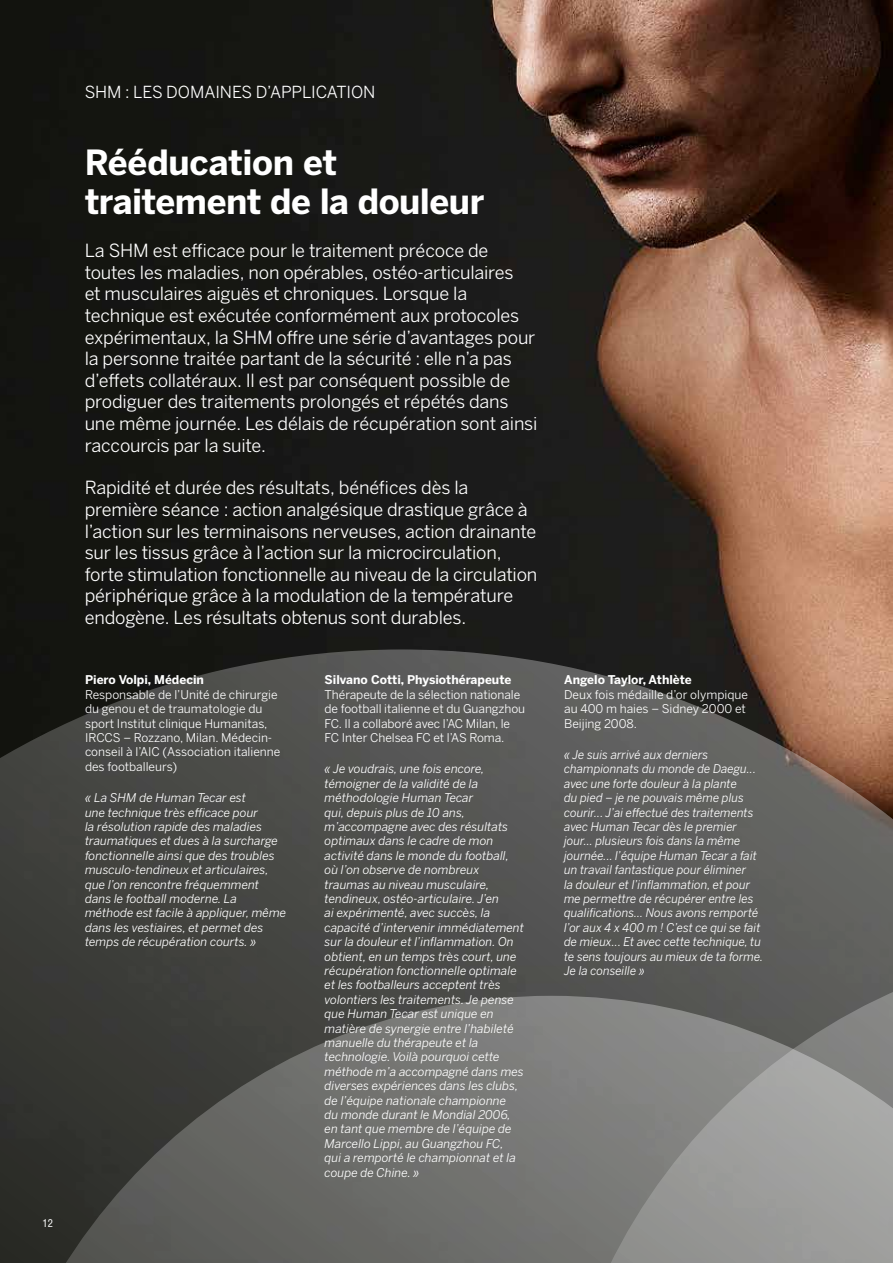
<style>
.page{position:relative;width:893px;height:1263px;background:#fff}
.page>*{position:absolute;margin:0;border:0;box-sizing:border-box;transform-origin:0 0}
.t1{font:700 34.5px/39px "Benton Sans";letter-spacing:-.015em;color:#fff}
.t2{font:18px/21.6px "Benton Sans";letter-spacing:-.01em;color:#fff}
.t3{font:16.5px "Benton Sans";letter-spacing:-.01em;color:#fff}
.t4{font:italic 12px/14.4px "Benton Sans";color:#fff}
.t5{font:12px/14.4px "Benton Sans";color:#fff}
.t6{font:700 12px "Benton Sans";color:#fff}
.t7{font:condensed 10.5px "Helvetica LT Std";color:#fff}
</style>
<div class="page">
<img style="left:0;top:0;width:893px;height:649px">
<svg style="left:0;top:649px;width:893px;height:347px;background:#524f4b"></svg>
<svg style="left:0;top:996px;width:551px;height:267px;background:#585855"></svg>
<svg style="left:551px;top:943px;width:342px;height:320px;background:#828381"></svg>
<p class="t7" style="left:43px;top:1216px;width:12px">12</p>
<h3 class="t3" style="left:85px;top:82px;width:292px">SHM : LES DOMAINES D’APPLICATION</h3>
<h1 class="t1" style="left:85px;top:143px;width:401px">Rééducation et traitement de la douleur</h1>
<p class="t2" style="left:85px;top:240px;width:454px">La SHM est efficace pour le traitement précoce de toutes les maladies, non opérables, ostéo-articulaires<br>et musculaires aiguës et chroniques. Lorsque la technique est exécutée conformément aux protocoles expérimentaux, la SHM offre une série d’avantages pour la personne traitée partant de la sécurité : elle n’a pas d’effets collatéraux. Il est par conséquent possible de prodiguer des traitements prolongés et répétés dans une même journée. Les délais de récupération sont ainsi raccourcis par la suite.</p>
<p class="t2" style="left:85px;top:477px;width:454px">Rapidité et durée des résultats, bénéfices dès la première séance : action analgésique drastique grâce à l’action sur les terminaisons nerveuses, action drainante sur les tissus grâce à l’action sur la microcirculation, forte stimulation fonctionnelle au niveau de la circulation périphérique grâce à la modulation de la température endogène. Les résultats obtenus sont durables.</p>
<p class="t6" style="left:85px;top:673px;width:120px">Piero Volpi, Médecin</p>
<p class="t5" style="left:85px;top:687px;width:197px">Responsable de l’Unité de chirurgie du genou et de traumatologie du sport Institut clinique Humanitas,<br>IRCCS – Rozzano, Milan. Médecin&shy;conseil à l’AIC (Association italienne des footballeurs)</p>
<p class="t4" style="left:85px;top:790px;width:203px">« La SHM de Human Tecar est<br>une technique très efficace pour<br>la résolution rapide des maladies traumatiques et dues à la surcharge fonctionnelle ainsi que des troubles musculo-tendineux et articulaires, que l’on rencontre fréquemment dans le football moderne. La méthode est facile à appliquer, même dans les vestiaires, et permet des temps de récupération courts. »</p>
<p class="t6" style="left:325px;top:673px;width:188px">Silvano Cotti, Physiothérapeute</p>
<p class="t5" style="left:325px;top:687px;width:202px">Thérapeute de la sélection nationale de football italienne et du Guangzhou FC. Il a collaboré avec l’AC Milan, le FC Inter Chelsea FC et l’AS Roma.</p>
<p class="t4" style="left:325px;top:762px;width:201px">« Je voudrais, une fois encore, témoigner de la validité de la méthodologie Human Tecar<br>qui, depuis plus de 10 ans, m’accompagne avec des résultats optimaux dans le cadre de mon activité dans le monde du football, où l’on observe de nombreux traumas au niveau musculaire, tendineux, ostéo-articulaire. J’en<br>ai expérimenté, avec succès, la capacité d’intervenir immédiatement sur la douleur et l’inflammation. On obtient, en un temps très court, une récupération fonctionnelle optimale et les footballeurs acceptent très volontiers les traitements. Je pense que Human Tecar est unique en matière de synergie entre l’habileté manuelle du thérapeute et la technologie. Voilà pourquoi cette méthode m’a accompagné dans mes diverses expériences dans les clubs, de l’équipe nationale championne<br>du monde durant le Mondial 2006, en tant que membre de l’équipe de<br>Marcello Lippi, au Guangzhou FC,<br>qui a remporté le championnat et la coupe de Chine. »</p>
<p class="t6" style="left:564px;top:673px;width:129px">Angelo Taylor, Athlète</p>
<p class="t5" style="left:564px;top:687px;width:185px">Deux fois médaille d’or olympique au 400 m haies – Sidney 2000 et<br>Beijing 2008.</p>
<p class="t4" style="left:564px;top:747px;width:201px">« Je suis arrivé aux derniers championnats du monde de Daegu... avec une forte douleur à la plante<br>du pied – je ne pouvais même plus courir... J’ai effectué des traitements avec Human Tecar dès le premier jour... plusieurs fois dans la même journée... l’équipe Human Tecar a fait un travail fantastique pour éliminer<br>la douleur et l’inflammation, et pour me permettre de récupérer entre les qualifications... Nous avons remporté l’or aux 4 x 400 m ! C’est ce qui se fait de mieux... Et avec cette technique, tu te sens toujours au mieux de ta forme.<br>Je la conseille »</p>
</div>
